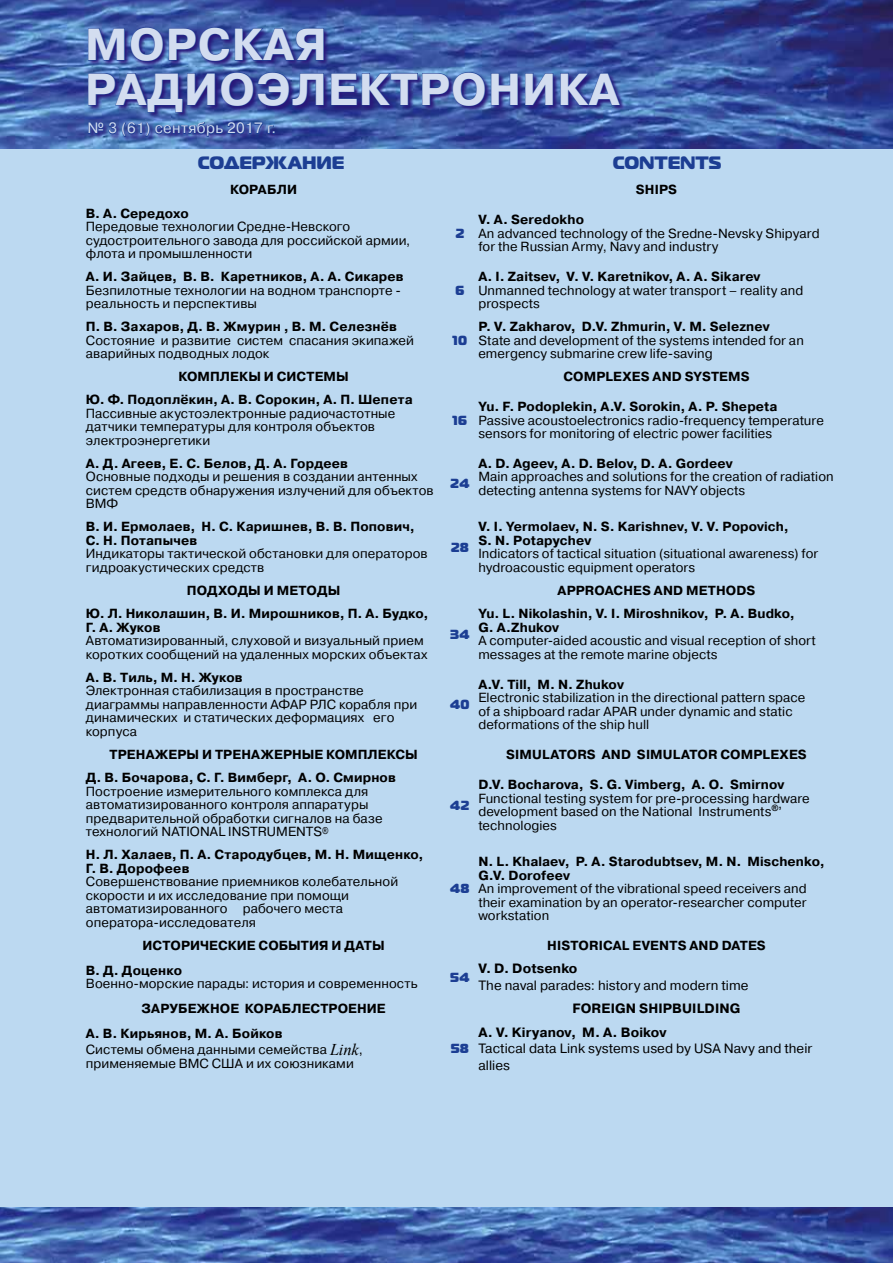
<style>
.page{position:relative;width:893px;height:1263px;background:#bcd9f1}
.page>*{position:absolute;margin:0;border:0;box-sizing:border-box;transform-origin:0 0}
.t1{font:700 44.85px/44.8px "Pragmatica C";letter-spacing:.025em;color:#d3ddf0}
.t2{font:18px "Magistral Black C";letter-spacing:.005em;color:#1c3e93}
.t3{font:15px "Pragmatica C";letter-spacing:.025em;color:#d3ddf0}
.t4{font:13.5px/16.5px "Pragmatica C";letter-spacing:.005em;color:#000}
.t5{font:700 13.5px "Pragmatica C";letter-spacing:.005em;color:#000}
.t6{font:13.2px/13.5px "Pragmatica C";letter-spacing:.005em;color:#000}
.t7{font:700 13.2px/13.5px "Pragmatica C";letter-spacing:.01em;color:#000}
.t8{font:13.2px "Magistral Black C";letter-spacing:.01em;color:#1c3e93}
.s1{font-weight:700}
.s2{font-family:"Times New Roman";font-style:italic;font-size:16.5px}
</style>
<div class="page">
<img style="left:0;top:0;width:893px;height:149px">
<svg style="left:88px;top:28px;width:539px;height:115px;background:#405ea9"></svg>
<svg style="left:88px;top:27px;width:236px;height:35px;background:#364498"></svg>
<svg style="left:88px;top:72px;width:236px;height:41px;background:#344195"></svg>
<svg style="left:331px;top:72px;width:187px;height:35px;background:#38479a"></svg>
<svg style="left:525px;top:73px;width:29px;height:33px"></svg>
<svg style="left:560px;top:73px;width:61px;height:33px;background:#344396"></svg>
<svg style="left:88px;top:122px;width:187px;height:15px;background:#3753a1"></svg>
<img style="left:0;top:1208px;width:893px;height:55px">
<h1 class="t1" style="left:85px;top:23px;width:535px">МОРСКАЯ<br>РАДИОЭЛЕКТРОНИКА</h1>
<p class="t3" style="left:87px;top:120px;width:190px">№ 3 (61) сентябрь 2017 г.</p>
<h2 class="t2" style="left:198px;top:150px;width:148px">СОДЕРЖАНИЕ</h2>
<h2 class="t2" style="left:613px;top:150px;width:110px">CONTENTS</h2>
<p class="t7" style="left:230px;top:183px;width:68px">КОРАБЛИ</p>
<p class="t7" style="left:636px;top:183px;width:43px">SHIPS</p>
<p class="t7" style="left:86px;top:206px;width:104px">В. А. Середохо</p>
<p class="t6" style="left:86px;top:220px;width:326px">Передовые технологии Средне-Невского судостроительного завода для российской армии, флота и промышленности</p>
<p class="t8" style="left:455px;top:225px;width:10px">2</p>
<p class="t7" style="left:478px;top:213px;width:107px">V. A. Seredokho</p>
<p class="t6" style="left:478px;top:227px;width:343px">An advanced technology of the Sredne-Nevsky Shipyard for the Russian Army, Navy and industry</p>
<p class="t7" style="left:86px;top:270px;width:319px">А. И. Зайцев, В. В. Каретников, А. А. Сикарев</p>
<p class="t6" style="left:86px;top:283px;width:317px">Безпилотные технологии на водном транспорте - реальность и перспективы</p>
<p class="t8" style="left:455px;top:281px;width:11px">6</p>
<p class="t7" style="left:86px;top:320px;width:312px">П. В. Захаров, Д. В. Жмурин , В. М. Селезнёв</p>
<p class="t6" style="left:86px;top:333px;width:330px">Состояние и развитие систем спасания экипажей аварийных подводных лодок</p>
<p class="t8" style="left:453px;top:331px;width:16px">10</p>
<p class="t7" style="left:478px;top:270px;width:284px">A. I. Zaitsev, V. V. Karetnikov, A. A. Sikarev</p>
<p class="t6" style="left:478px;top:283px;width:326px">Unmanned technology at water transport – reality and prospects</p>
<p class="t7" style="left:478px;top:320px;width:293px">P. V. Zakharov, D.V. Zhmurin, V. M. Seleznev</p>
<p class="t6" style="left:478px;top:333px;width:327px">State and development of the systems intended for an emergency submarine crew life-saving</p>
<p class="t7" style="left:179px;top:370px;width:12px">комплекы</p>
<p class="t7" style="left:264px;top:370px;width:25px">и системы</p>
<p class="t7" style="left:563px;top:370px;width:188px">COMPLEXES AND SYSTEMS</p>
<p class="t7" style="left:86px;top:393px;width:328px">Ю. Ф. Подоплёкин, А. В. Сорокин, А. П. Шепета</p>
<p class="t6" style="left:86px;top:407px;width:311px">Пассивные акустоэлектронные радиочастотные датчики температуры для контроля объектов электроэнергетики</p>
<p class="t8" style="left:453px;top:412px;width:16px">16</p>
<p class="t7" style="left:478px;top:400px;width:301px">Yu. F. Podoplekin, A.V. Sorokin, A. P. Shepeta</p>
<p class="t6" style="left:478px;top:413px;width:347px">Passive acoustoelectronics radio-frequency temperature sensors for monitoring of electric power facilities</p>
<p class="t7" style="left:86px;top:457px;width:264px">А. Д. Агеев, Е. С. Белов, Д. А. Гордеев</p>
<p class="t6" style="left:86px;top:470px;width:349px">Основные подходы и решения в создании антенных систем средств обнаружения излучений для объектов<br>ВМФ</p>
<p class="t8" style="left:450px;top:475px;width:21px">24</p>
<p class="t7" style="left:86px;top:520px;width:330px">В. И. Ермолаев, Н. С. Каришнев, В. В. Попович,<br>С. Н. Потапычев</p>
<p class="t6" style="left:86px;top:547px;width:343px">Индикаторы тактической обстановки для операторов гидроакустических средств</p>
<p class="t8" style="left:451px;top:539px;width:20px">28</p>
<p class="t7" style="left:478px;top:457px;width:256px">A. D. Ageev, A. D. Belov, D. A. Gordeev</p>
<p class="t6" style="left:478px;top:470px;width:357px">Main approaches and solutions for the creation of radiation detecting antenna systems for NAVY objects</p>
<p class="t7" style="left:478px;top:520px;width:312px">V. I. Yermolaev, N. S. Karishnev, V. V. Popovich,<br>S. N. Potapychev</p>
<p class="t6" style="left:478px;top:547px;width:342px">Indicators of tactical situation (situational awareness) for hydroacoustic equipment operators</p>
<p class="t7" style="left:187px;top:584px;width:155px">ПОДХОДЫ И МЕТОДЫ</p>
<p class="t7" style="left:558px;top:584px;width:199px">APPROACHES AND METHODS</p>
<p class="t7" style="left:86px;top:607px;width:344px">Ю. Л. Николашин, В. И. Мирошников, П. А. Будко,<br>Г. А. Жуков</p>
<p class="t6" style="left:86px;top:634px;width:343px">Автоматизированный, слуховой и визуальный прием коротких сообщений на удаленных морских объектах</p>
<p class="t7" style="left:478px;top:607px;width:318px">Yu. L. Nikolashin, V. I. Miroshnikov, P. A. Budko,<br>G. A.Zhukov</p>
<p class="t6" style="left:478px;top:634px;width:339px">A computer-aided acoustic and visual reception of short messages at the remote marine objects</p>
<p class="t8" style="left:450px;top:625px;width:21px">34</p>
<p class="t7" style="left:86px;top:671px;width:158px">А. В. Тиль, М. Н. Жуков</p>
<p class="t6" style="left:86px;top:684px;width:333px">Электронная стабилизация в пространстве диаграммы направленности АФАР РЛС корабля при динамических и статических деформациях его корпуса</p>
<p class="t8" style="left:450px;top:696px;width:21px">40</p>
<p class="t7" style="left:478px;top:677px;width:147px">A.V. Till, M. N. Zhukov</p>
<p class="t6" style="left:478px;top:691px;width:328px">Electronic stabilization in the directional pattern space of a shipboard radar APAR under dynamic and static deformations of the ship hull</p>
<p class="t7" style="left:110px;top:748px;width:310px">ТРЕНАЖЕРЫ И ТРЕНАЖЕРНЫЕ КОМПЛЕКСЫ</p>
<p class="t7" style="left:506px;top:748px;width:302px">SIMULATORS AND SIMULATOR COMPLEXES</p>
<p class="t7" style="left:86px;top:771px;width:311px">Д. В. Бочарова, С. Г. Вимберг, А. О. Смирнов</p>
<p class="t6" style="left:86px;top:784px;width:298px">Построение измерительного комплекса для автоматизированного контроля аппаратуры предварительной обработки сигналов на базе технологий NATIONAL INSTRUMENTS<sup>®</sup></p>
<p class="t7" style="left:478px;top:778px;width:307px">D.V. Bocharova, S. G. Vimberg, A. O. Smirnov</p>
<p class="t6" style="left:478px;top:791px;width:333px">Functional testing system for pre-processing hardware development based on the National Instruments<sup>®</sup>’ technologies</p>
<p class="t8" style="left:450px;top:796px;width:21px">42</p>
<p class="t7" style="left:86px;top:848px;width:339px">Н. Л. Халаев, П. А. Стародубцев, М. Н. Мищенко,<br>Г. В. Дорофеев</p>
<p class="t6" style="left:86px;top:875px;width:314px">Совершенствование приемников колебательной скорости и их исследование при помощи автоматизированного рабочего места оператора-исследователя</p>
<p class="t8" style="left:450px;top:880px;width:21px">48</p>
<p class="t7" style="left:478px;top:855px;width:348px">N. L. Khalaev, P. A. Starodubtsev, M. N. Mischenko,<br>G.V. Dorofeev</p>
<p class="t6" style="left:478px;top:882px;width:330px;text-align:justify">An improvement of the vibrational speed receivers and their examination by an operator-researcher computer workstation</p>
<p class="t7" style="left:143px;top:939px;width:244px">ИСТОРИЧЕСКИЕ СОБЫТИЯ И ДАТЫ</p>
<p class="t7" style="left:547px;top:939px;width:220px">HISTORICAL EVENTS AND DATES</p>
<p class="t7" style="left:86px;top:964px;width:98px">В. Д. Доценко</p>
<p class="t6" style="left:86px;top:977px;width:333px">Военно-морские парады: история и современность</p>
<p class="t5" style="left:478px;top:961px;width:101px">V. D. Dotsenko</p>
<p class="t4" style="left:478px;top:977px;width:272px">The naval parades: history and modern time</p>
<p class="t8" style="left:450px;top:968px;width:21px">54</p>
<p class="t7" style="left:142px;top:1002px;width:246px">ЗАРУБЕЖНОЕ КОРАБЛЕСТРОЕНИЕ</p>
<p class="t5" style="left:573px;top:1001px;width:169px">FOREIGN SHIPBUILDING</p>
<p class="t6" style="left:86px;top:1025px;width:279px;line-height:16.5px"><span class="s1">А. В. Кирьянов, М. А. Бойков<br></span>Системы обмена данными семейства <span class="s2">Link</span>,</p>
<p class="t6" style="left:86px;top:1057px;width:269px">применяемые ВМС США и их союзниками</p>
<p class="t5" style="left:478px;top:1024px;width:189px">A. V. Kiryanov, M. A. Boikov</p>
<p class="t4" style="left:478px;top:1040px;width:336px">Tactical data Link systems used by USA Navy and their allies</p>
<p class="t8" style="left:451px;top:1040px;width:20px">58</p>
</div>
